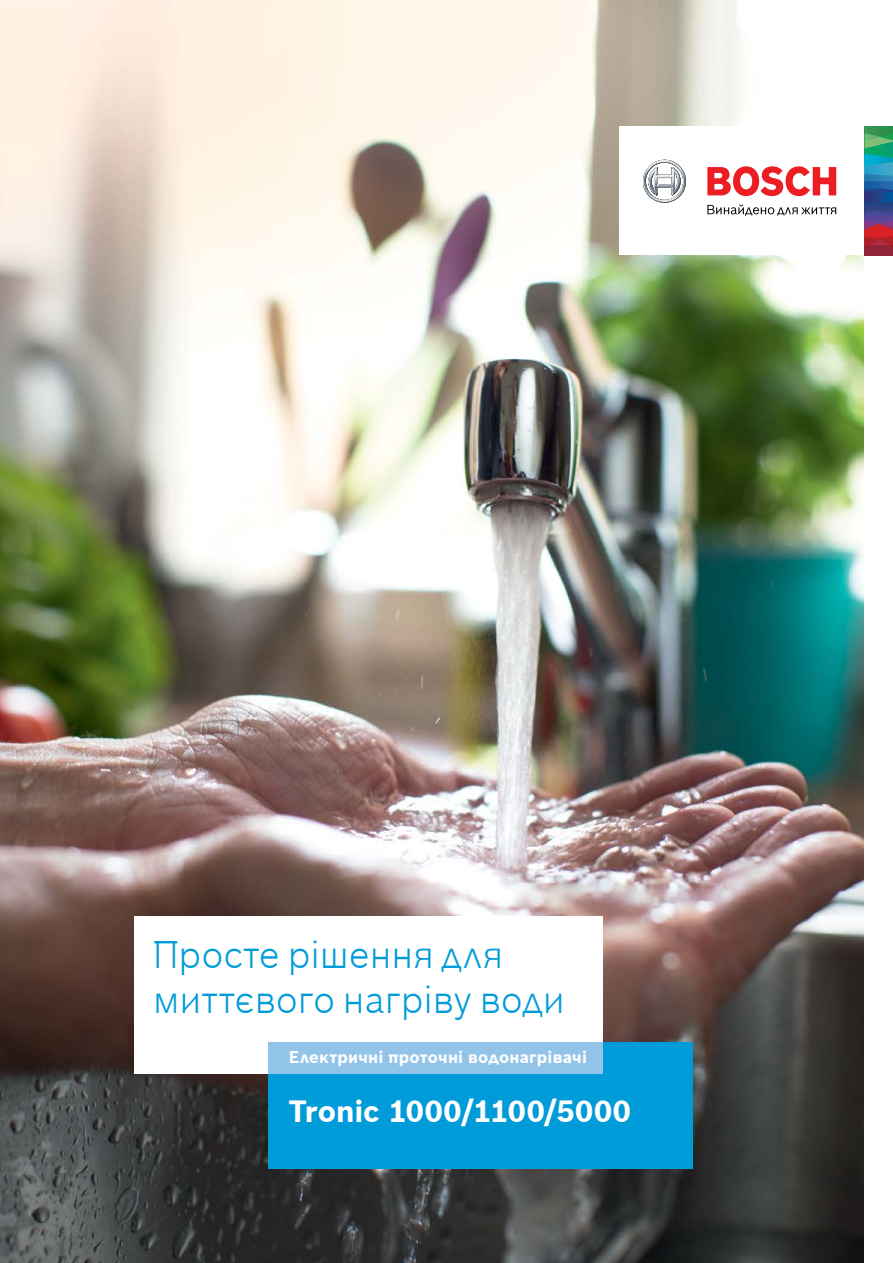
<style>
.page{position:relative;width:893px;height:1263px;background:#fff}
.page>*{position:absolute;margin:0;border:0;box-sizing:border-box;transform-origin:0 0}
.t1{font:300 37.5px/45px "Bosch Sans";letter-spacing:.005em;color:#009bd9}
.t2{font:700 30px "Bosch Sans";letter-spacing:-.005em;color:#fff}
.t3{font:700 16.5px "Bosch Sans";letter-spacing:.015em;color:#fff}
</style>
<div class="page">
<img style="left:0;top:0;width:864px;height:1263px">
<div style="left:619px;top:126px;width:274px;height:129px;background:#fff"></div>
<svg style="left:865px;top:126px;width:28px;height:129px;background:#4d667a"></svg>
<svg style="left:643px;top:160px;width:43px;height:43px"></svg>
<svg style="left:707px;top:166px;width:129px;height:30px"></svg>
<svg style="left:707px;top:204px;width:129px;height:12px"></svg>
<div style="left:134px;top:916px;width:469px;height:157px;background:#fff"></div>
<div style="left:268px;top:1042px;width:424px;height:126px;background:#009bd9"></div>
<div style="left:268px;top:1042px;width:335px;height:31px;background:#92c4ea"></div>
<p class="t1" style="left:153px;top:929px;width:413px">Просте рішення для миттєвого нагріву води</p>
<p class="t3" style="left:289px;top:1045px;width:300px">Електричні проточні водонагрівачі</p>
<p class="t2" style="left:289px;top:1089px;width:343px">Tronic 1000/1100/5000</p>
</div>
